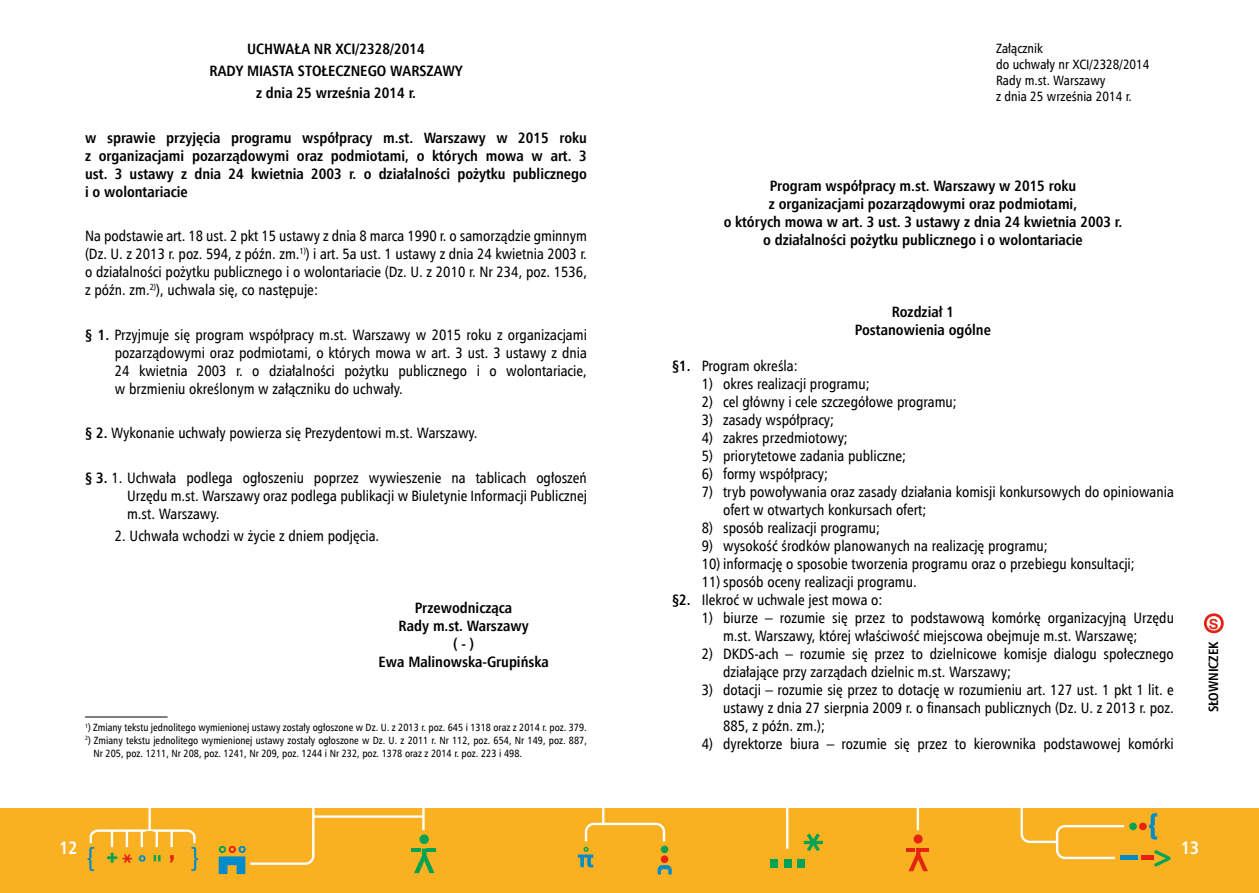
<style>
.page{position:relative;width:1259px;height:893px;background:#fff}
.page>*{position:absolute;margin:0;border:0;box-sizing:border-box;transform-origin:0 0}
.t1{font:700 18px "Humnst 777 Cn TL";color:#fff}
.t2{font:700 18px "Tunga";color:#e42313}
.t3{font:15px/18px "Humnst 777 Cn EU";color:#000;text-align:justify}
.t4{font:700 15px/18px "Humnst 777 Cn EU";color:#000;text-align:center}
.t5{font:13.5px/16.2px "Humnst 777 Cn EU";color:#000}
.t6{font:700 13.5px "Humnst 777 Cn EU";letter-spacing:-.01em;color:#000}
.t7{font:10.5px/12.6px "Humnst 777 Cn EU";color:#000}
.s1{font-weight:700}
</style>
<div class="page">
<div style="left:0;top:808px;width:1259px;height:85px;background:#f9b122"></div>
<svg style="left:89px;top:808px;width:1037px;height:58px"></svg>
<svg style="left:411px;top:849px;width:25px;height:24px"></svg>
<div style="left:419px;top:834px;width:10px;height:10px;background:#00a254;border-radius:50%"></div>
<svg style="left:906px;top:848px;width:23px;height:23px"></svg>
<div style="left:913px;top:834px;width:9px;height:9px;background:#e42313;border-radius:50%"></div>
<svg style="left:88px;top:847px;width:6px;height:24px"></svg>
<svg style="left:191px;top:847px;width:7px;height:24px"></svg>
<svg style="left:578px;top:847px;width:15px;height:20px"></svg>
<svg style="left:107px;top:853px;width:25px;height:10px"></svg>
<svg style="left:139px;top:855px;width:7px;height:7px"></svg>
<svg style="left:154px;top:855px;width:6px;height:6px"></svg>
<svg style="left:170px;top:855px;width:4px;height:8px"></svg>
<hr style="left:1120px;top:856px;width:18px;height:4px;background:#008bcb">
<hr style="left:1141px;top:856px;width:13px;height:4px;background:#e42313">
<svg style="left:1154px;top:850px;width:16px;height:17px"></svg>
<svg style="left:219px;top:846px;width:27px;height:28px"></svg>
<div style="left:770px;top:859px;width:7px;height:9px;background:#00a254"></div>
<div style="left:784px;top:859px;width:7px;height:9px;background:#00a254"></div>
<div style="left:797px;top:859px;width:7px;height:9px;background:#00a254"></div>
<svg style="left:804px;top:833px;width:19px;height:18px"></svg>
<div style="left:1129px;top:823px;width:8px;height:7px;background:#00a254;border-radius:50%"></div>
<div style="left:1139px;top:823px;width:7px;height:7px;background:#e42313;border-radius:50%"></div>
<svg style="left:1149px;top:813px;width:8px;height:26px"></svg>
<div style="left:661px;top:846px;width:7px;height:7px;background:#00a254;border-radius:50%"></div>
<div style="left:661px;top:855px;width:7px;height:8px;background:#e42313;border-radius:50%"></div>
<svg style="left:657px;top:865px;width:15px;height:10px"></svg>
<hr style="left:85px;top:717px;width:83px;height:1px;background:#000">
<img style="left:147px;top:832px;width:5px;height:19px">
<svg style="left:1204px;top:613px;width:19px;height:20px"></svg>
<p class="t4" style="left:209px;top:37px;width:255px;line-height:22.2px">UCHWAŁA NR XCI/2328/2014<br>RADY MIASTA STOŁECZNEGO WARSZAWY z dnia 25 września 2014 r.</p>
<p class="t4" style="left:85px;top:129px;width:503px;text-align:justify">w sprawie przyjęcia programu współpracy m.st. Warszawy w 2015 roku z organizacjami pozarządowymi oraz podmiotami, o których mowa w art. 3 ust. 3 ustawy z dnia 24 kwietnia 2003 r. o działalności pożytku publicznego i o wolontariacie</p>
<p class="t3" style="left:85px;top:227px;width:503px">Na podstawie art. 18 ust. 2 pkt 15 ustawy z dnia 8 marca 1990 r. o samorządzie gminnym (Dz. U. z 2013 r. poz. 594, z późn. zm.<sup>1)</sup>) i art. 5a ust. 1 ustawy z dnia 24 kwietnia 2003 r. o działalności pożytku publicznego i o wolontariacie (Dz. U. z 2010 r. Nr 234, poz. 1536, z późn. zm.<sup>2)</sup>), uchwala się, co następuje:</p>
<p class="t3" style="left:115px;top:325px;width:474px;text-indent:-30px"><span class="s1">§ 1.</span> Przyjmuje się program współpracy m.st. Warszawy w 2015 roku z organizacjami pozarządowymi oraz podmiotami, o których mowa w art. 3 ust. 3 ustawy z dnia 24 kwietnia 2003 r. o działalności pożytku publicznego i o wolontariacie, w brzmieniu określonym w załączniku do uchwały.</p>
<p class="t3" style="left:85px;top:424px;width:394px"><span class="s1">§ 2.</span> Wykonanie uchwały powierza się Prezydentowi m.st. Warszawy.</p>
<p class="t3" style="left:127px;top:468px;width:461px;text-indent:-42px"><span class="s1">§ 3.</span> 1. Uchwała podlega ogłoszeniu poprzez wywieszenie na tablicach ogłoszeń Urzędu m.st. Warszawy oraz podlega publikacji w Biuletynie Informacji Publicznej m.st. Warszawy.</p>
<p class="t3" style="left:115px;top:527px;width:266px">2. Uchwała wchodzi w życie z dniem podjęcia.</p>
<p class="t4" style="left:378px;top:599px;width:172px">Przewodnicząca<br>Rady m.st. Warszawy<br>( - )<br>Ewa Malinowska-Grupińska</p>
<p class="t7" style="left:85px;top:721px;width:503px"><sup>1</sup>) Zmiany tekstu jednolitego wymienionej ustawy zostały ogłoszone w Dz. U. z 2013 r. poz. 645 i 1318 oraz z 2014 r. poz. 379.</p>
<p class="t7" style="left:94px;top:734px;width:495px;text-indent:-9px"><sup>2</sup>) Zmiany tekstu jednolitego wymienionej ustawy zostały ogłoszone w Dz. U. z 2011 r. Nr 112, poz. 654, Nr 149, poz. 887,<br>Nr 205, poz. 1211, Nr 208, poz. 1241, Nr 209, poz. 1244 i Nr 232, poz. 1378 oraz z 2014 r. poz. 223 i 498.</p>
<p class="t1" style="left:60px;top:836px;width:20px">12</p>
<p class="t5" style="left:996px;top:40px;width:155px">Załącznik<br>do uchwały nr XCI/2328/2014<br>Rady m.st. Warszawy<br>z dnia 25 września 2014 r.</p>
<p class="t4" style="left:723px;top:177px;width:400px">Program współpracy m.st. Warszawy w 2015 roku<br>z organizacjami pozarządowymi oraz podmiotami,<br>o których mowa w art. 3 ust. 3 ustawy z dnia 24 kwietnia 2003 r. o działalności pożytku publicznego i o wolontariacie</p>
<p class="t4" style="left:855px;top:303px;width:138px">Rozdział 1<br>Postanowienia ogólne</p>
<p class="t3" style="left:672px;top:357px;width:127px"><span class="s1">§1.</span> Program określa:</p>
<p class="t3" style="left:702px;top:375px;width:169px">1) okres realizacji programu;</p>
<p class="t3" style="left:702px;top:393px;width:256px">2) cel główny i cele szczegółowe programu;</p>
<p class="t3" style="left:702px;top:411px;width:134px">3) zasady współpracy;</p>
<p class="t3" style="left:702px;top:429px;width:148px">4) zakres przedmiotowy;</p>
<p class="t3" style="left:702px;top:447px;width:206px">5) priorytetowe zadania publiczne;</p>
<p class="t3" style="left:702px;top:465px;width:128px">6) formy współpracy;</p>
<p class="t3" style="left:723px;top:483px;width:452px;text-indent:-21px">7) tryb powoływania oraz zasady działania komisji konkursowych do opiniowania ofert w otwartych konkursach ofert;</p>
<p class="t3" style="left:702px;top:519px;width:180px">8) sposób realizacji programu;</p>
<p class="t3" style="left:702px;top:537px;width:347px">9) wysokość środków planowanych na realizację programu;</p>
<p class="t3" style="left:702px;top:555px;width:434px">10) informację o sposobie tworzenia programu oraz o przebiegu konsultacji;</p>
<p class="t3" style="left:672px;top:573px;width:246px;text-indent:30px">11) sposób oceny realizacji programu. <span class="s1">§2.</span> Ilekroć w uchwale jest mowa o:</p>
<p class="t3" style="left:723px;top:609px;width:452px;text-indent:-21px">1) biurze – rozumie się przez to podstawową komórkę organizacyjną Urzędu m.st. Warszawy, której właściwość miejscowa obejmuje m.st. Warszawę;</p>
<p class="t3" style="left:723px;top:645px;width:452px;text-indent:-21px">2) DKDS-ach – rozumie się przez to dzielnicowe komisje dialogu społecznego działające przy zarządach dzielnic m.st. Warszawy;</p>
<p class="t3" style="left:723px;top:681px;width:452px;text-indent:-21px">3) dotacji – rozumie się przez to dotację w rozumieniu art. 127 ust. 1 pkt 1 lit. e ustawy z dnia 27 sierpnia 2009 r. o finansach publicznych (Dz. U. z 2013 r. poz.<br>885, z późn. zm.);</p>
<p class="t3" style="left:702px;top:735px;width:473px">4) dyrektorze biura – rozumie się przez to kierownika podstawowej komórki</p>
<p class="t2" style="left:1208px;top:612px;width:11px">S</p>
<p class="t6" style="left:1204px;top:712px;width:72px;rotate:-90deg">SŁOWNICZEK</p>
<p class="t1" style="left:1181px;top:836px;width:20px">13</p>
</div>
